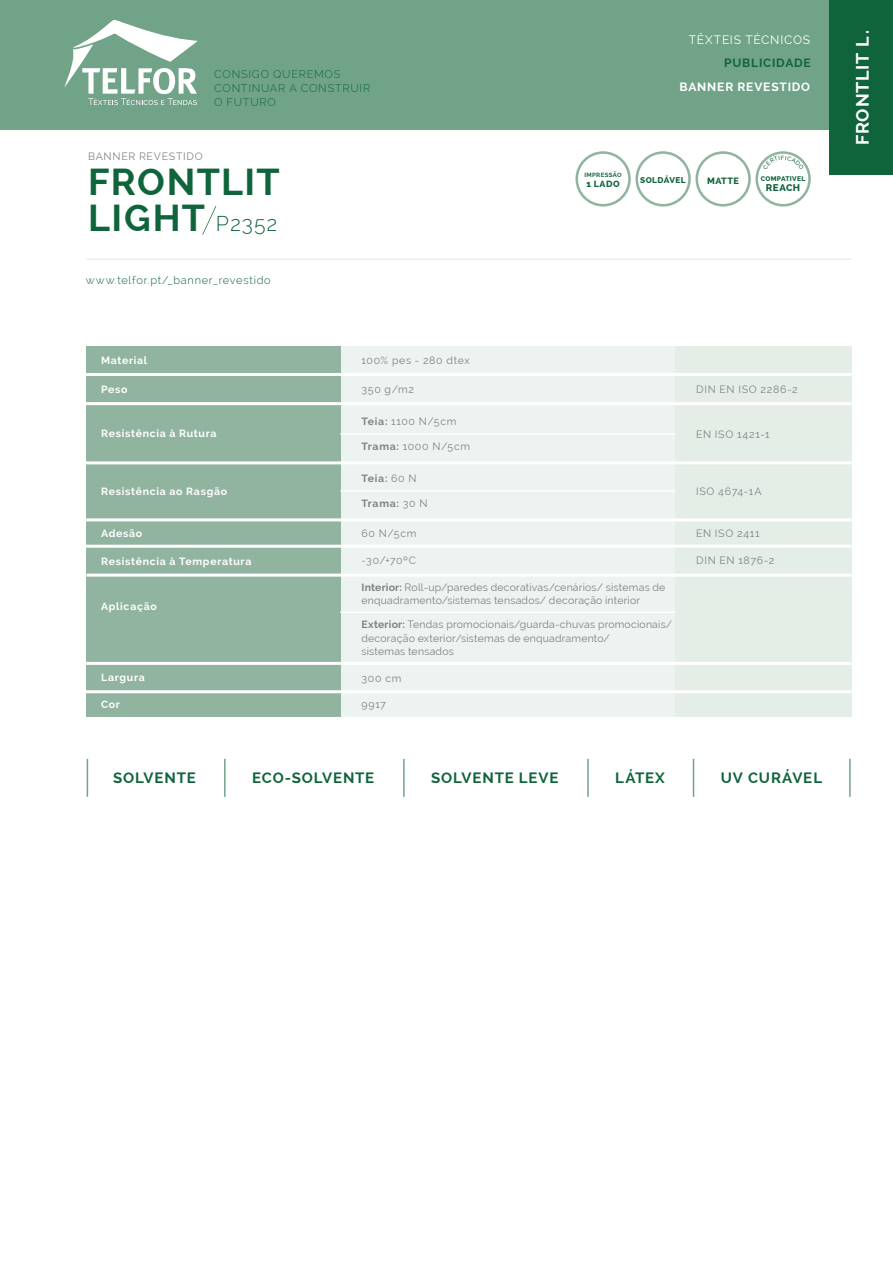
<style>
.page{position:relative;width:893px;height:1263px;background:#fff}
.page>*{position:absolute;margin:0;border:0;box-sizing:border-box;transform-origin:0 0}
.t1{font:700 37.5px/36px "Raleway";letter-spacing:.035em;color:#10643c}
.t2{font:300 21px "Raleway";letter-spacing:.05em;color:#11643c}
.t3{font:700 18px "Raleway";letter-spacing:.04em;color:#fff}
.t4{font:700 15px "Raleway";letter-spacing:.055em;color:#10643c}
.t5{font:12px "Raleway";letter-spacing:.06em;color:#fff}
.t6{font:700 12px "Raleway";letter-spacing:.065em;color:#fff}
.t7{font:700 12px "Raleway";letter-spacing:.065em;color:#10643c}
.t8{font:300 11.1px/13.8px "Raleway";letter-spacing:.065em;color:#10643c}
.t9{font:10.5px/13.5px "Raleway";letter-spacing:.02em;color:#808285}
.t10{font:700 10.5px "Raleway";letter-spacing:.07em;color:#fff}
.t11{font:10.5px "Raleway";letter-spacing:.07em;color:#808285}
.t12{font:10.5px "Raleway";letter-spacing:.06em;color:#808285}
.t13{font:700 10.5px "Raleway";letter-spacing:.07em;color:#808285}
.t14{font:800 9.75px "Raleway";letter-spacing:.04em;color:#11643c}
.t15{font:800 9.15px "Raleway";letter-spacing:.04em;color:#11643c}
.t16{font:800 9px "Raleway";color:#11643c}
.t17{font:800 8.4px "Raleway";letter-spacing:.045em;color:#11643c}
.t18{font:800 6.75px "Raleway";letter-spacing:.045em;color:#11643c}
.t19{font:700 6.15px "Raleway";letter-spacing:.045em;color:#11643c}
.s1{font-weight:700}
.s2{font-weight:400}
</style>
<div class="page">
<div style="left:0;top:0;width:893px;height:129px;background:#71a389"></div>
<div style="left:829px;top:0;width:64px;height:174px;background:#10643c"></div>
<svg style="left:64px;top:20px;width:134px;height:85px"></svg>
<hr style="left:87px;top:759px;width:1px;height:38px;background:#71a389">
<hr style="left:224px;top:759px;width:2px;height:38px;background:#71a389">
<hr style="left:403px;top:759px;width:2px;height:38px;background:#71a389">
<hr style="left:587px;top:759px;width:2px;height:38px;background:#71a389">
<hr style="left:693px;top:759px;width:1px;height:38px;background:#71a389">
<hr style="left:849px;top:759px;width:2px;height:38px;background:#71a389">
<hr style="left:86px;top:259px;width:765px;height:1px;background:#e8e8e9">
<div style="left:675px;top:346px;width:176px;height:371px;background:#e5ede7"></div>
<div style="left:340px;top:346px;width:335px;height:371px;background:#edf3f0"></div>
<div style="left:86px;top:346px;width:254px;height:371px;background:#91b4a0"></div>
<hr style="left:86px;top:402px;width:765px;height:3px;background:#fff">
<hr style="left:86px;top:545px;width:765px;height:3px;background:#fff">
<hr style="left:86px;top:574px;width:765px;height:3px;background:#fff">
<hr style="left:86px;top:373px;width:765px;height:3px;background:#fff">
<hr style="left:86px;top:662px;width:765px;height:3px;background:#fff">
<hr style="left:86px;top:690px;width:765px;height:3px;background:#fff">
<hr style="left:86px;top:461px;width:765px;height:3px;background:#fff">
<hr style="left:86px;top:518px;width:765px;height:3px;background:#fff">
<hr style="left:340px;top:490px;width:335px;height:2px;background:#fff">
<hr style="left:340px;top:433px;width:335px;height:2px;background:#fff">
<hr style="left:340px;top:611px;width:335px;height:2px;background:#fff">
<svg style="left:202px;top:206px;width:14px;height:29px"></svg>
<svg style="left:575px;top:151px;width:236px;height:56px"></svg>
<p class="t5" style="left:689px;top:33px;width:123px">TÊXTEIS TÉCNICOS</p>
<p class="t8" style="left:214px;top:68px;width:158px">CONSIGO QUEREMOS<br>CONTINUAR A CONSTRUIR<br>O FUTURO</p>
<p class="t11" style="left:88px;top:150px;width:116px">BANNER REVESTIDO</p>
<h1 class="t1" style="left:88px;top:164px;width:193px">FRONTLIT<br>LIGHT</h1>
<h2 class="t2" style="left:216px;top:212px;width:63px">P2352</h2>
<p class="t8" style="left:86px;top:273px;width:186px">www.telfor.pt/_banner_revestido</p>
<p class="t7" style="left:724px;top:56px;width:88px">PUBLICIDADE</p>
<p class="t6" style="left:680px;top:80px;width:132px">BANNER REVESTIDO</p>
<p class="t19" style="left:585px;top:171px;width:38px">IMPRESSÃO</p>
<p class="t16" style="left:586px;top:179px;width:35px">1 LADO</p>
<p class="t17" style="left:640px;top:175px;width:47px">SOLDÁVEL</p>
<p class="t15" style="left:707px;top:175px;width:33px">MATTE</p>
<p class="t18" style="left:761px;top:175px;width:46px">COMPATIVEL</p>
<p class="t14" style="left:766px;top:182px;width:36px">REACH</p>
<p class="t10" style="left:101px;top:355px;width:48px">Material</p>
<p class="t12" style="left:361px;top:354px;width:110px">100% pes - 280 dtex</p>
<p class="t10" style="left:101px;top:383px;width:28px">Peso</p>
<p class="t9" style="left:361px;top:383px;width:54px">350 g/m2</p>
<p class="t11" style="left:696px;top:384px;width:103px">DIN EN ISO 2286-2</p>
<p class="t10" style="left:101px;top:427px;width:117px">Resistência à Rutura</p>
<p class="t9" style="left:361px;top:414px;width:97px"><span class="s1">Teia:</span> 1100 N/5cm</p>
<p class="t9" style="left:361px;top:440px;width:110px"><span class="s1">Trama:</span> 1000 N/5cm</p>
<p class="t11" style="left:696px;top:428px;width:75px">EN ISO 1421-1</p>
<p class="t10" style="left:101px;top:485px;width:128px">Resistência ao Rasgão</p>
<p class="t13" style="left:361px;top:472px;width:57px">Teia: <span class="s2">60 N</span></p>
<p class="t13" style="left:361px;top:498px;width:67px">Trama: <span class="s2">30 N</span></p>
<p class="t11" style="left:696px;top:485px;width:67px">ISO 4674-1A</p>
<p class="t10" style="left:101px;top:527px;width:43px">Adesão</p>
<p class="t9" style="left:361px;top:527px;width:56px">60 N/5cm</p>
<p class="t11" style="left:696px;top:527px;width:65px">EN ISO 2411</p>
<p class="t10" style="left:101px;top:556px;width:152px">Resistência à Temperatura</p>
<p class="t10" style="left:101px;top:600px;width:57px">Aplicação</p>
<p class="t9" style="left:361px;top:553px;width:56px">-30/+70ºC</p>
<p class="t9" style="left:361px;top:580px;width:305px"><span class="s1">Interior:</span> Roll-up/paredes decorativas/cenários/ sistemas de enquadramento/sistemas tensados/ decoração interior</p>
<p class="t9" style="left:361px;top:618px;width:312px"><span class="s1">Exterior:</span> Tendas promocionais/guarda-chuvas promocionais/ decoração exterior/sistemas de enquadramento/<br>sistemas tensados</p>
<p class="t12" style="left:696px;top:554px;width:80px">DIN EN 1876-2</p>
<p class="t10" style="left:101px;top:671px;width:45px">Largura</p>
<p class="t10" style="left:101px;top:698px;width:20px">Cor</p>
<p class="t9" style="left:361px;top:671px;width:41px">300 cm</p>
<p class="t9" style="left:361px;top:698px;width:26px">9917</p>
<h3 class="t4" style="left:113px;top:769px;width:84px">SOLVENTE</h3>
<h3 class="t4" style="left:252px;top:769px;width:124px">ECO-SOLVENTE</h3>
<h3 class="t4" style="left:431px;top:769px;width:129px">SOLVENTE LEVE</h3>
<h3 class="t4" style="left:615px;top:769px;width:51px">LÁTEX</h3>
<h3 class="t4" style="left:721px;top:769px;width:103px">UV CURÁVEL</h3>
<h3 class="t3" style="left:852px;top:145px;width:116px;rotate:-90deg">FRONTLIT L.</h3>
</div>
